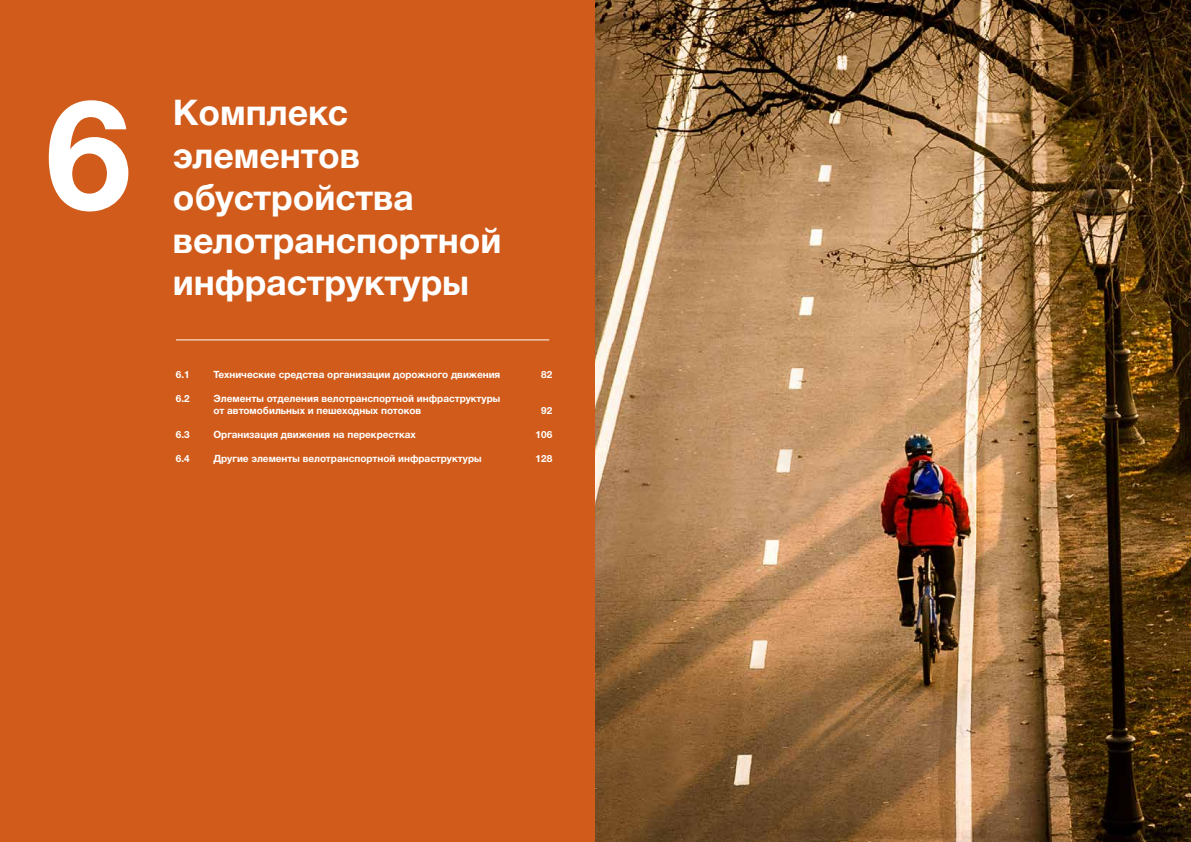
<style>
.page{position:relative;width:1191px;height:842px;background:#fff}
.page>*{position:absolute;margin:0;border:0;box-sizing:border-box;transform-origin:0 0}
.t1{font:700 155px "Helvetica Neue Cyr";color:#fff}
.t2{font:700 35.5px/42.6px "Helvetica Neue Cyr";color:#fff}
.t3{font:700 10px/12px "Helvetica Neue Cyr";color:#fff}
</style>
<div class="page">
<div style="left:0;top:0;width:595px;height:842px;background:#d05b1a"></div>
<hr style="left:176px;top:339px;width:373px;height:1px;background:#fff">
<img style="left:595px;top:0;width:596px;height:842px">
<h1 class="t1" style="left:45px;top:69px;width:88px">6</h1>
<h2 class="t2" style="left:173px;top:91px;width:330px">Комплекс элементов обустройства велотранспортной инфраструктуры</h2>
<p class="t3" style="left:176px;top:369px;width:15px">6.1</p>
<p class="t3" style="left:176px;top:393px;width:15px">6.2</p>
<p class="t3" style="left:176px;top:429px;width:15px">6.3</p>
<p class="t3" style="left:176px;top:453px;width:15px">6.4</p>
<p class="t3" style="left:213px;top:368px;width:288px">Технические средства организации дорожного движения</p>
<p class="t3" style="left:213px;top:392px;width:288px">Элементы отделения велотранспортной инфраструктуры от автомобильных и пешеходных потоков</p>
<p class="t3" style="left:213px;top:428px;width:204px">Организация движения на перекрестках</p>
<p class="t3" style="left:213px;top:452px;width:270px">Другие элементы велотранспортной инфраструктуры</p>
<p class="t3" style="left:541px;top:368px;width:13px">82</p>
<p class="t3" style="left:541px;top:404px;width:13px">92</p>
<p class="t3" style="left:535px;top:428px;width:18px">106</p>
<p class="t3" style="left:535px;top:452px;width:18px">128</p>
</div>
